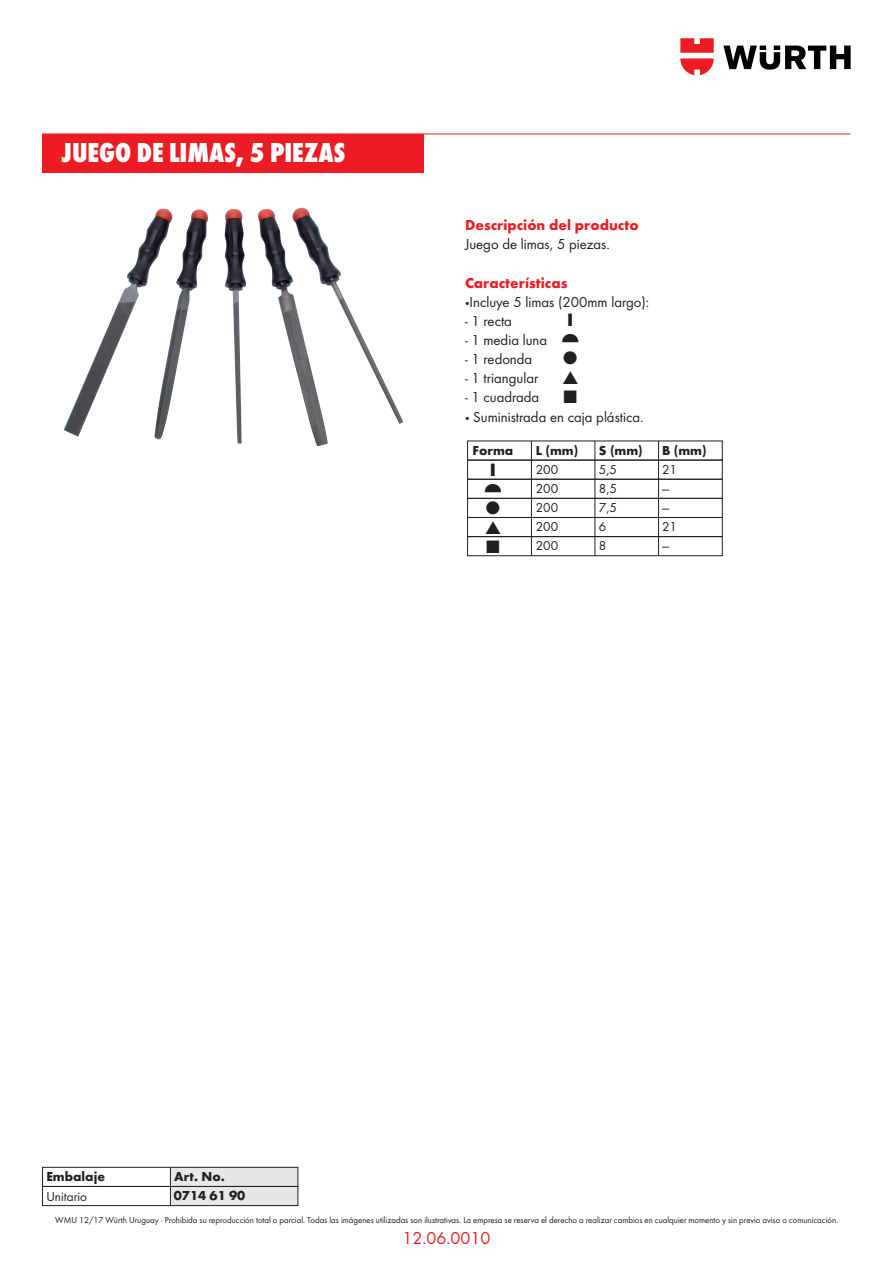
<style>
.page{position:relative;width:893px;height:1263px;background:#fff}
.page>*{position:absolute;margin:0;border:0;box-sizing:border-box;transform-origin:0 0}
.t1{font:800 condensed 28.5px "Wuerth";color:#fff}
.t2{font:18px "Wuerth";color:#ed1c24}
.t3{font:18px "Zapf Dingbats";color:#231f20}
.t4{font:15px/19.2px "Wuerth";color:#231f20}
.t5{font:700 15px "Wuerth";color:#ed1c24}
.t6{font:13.5px "Wuerth";color:#231f20}
.t7{font:700 13.5px/19.2px "Wuerth";color:#231f20}
.t8{font:9px "Wuerth";color:#231f20}
.s1{font-weight:700;color:#ed1c24}
.s2{font-weight:700}
</style>
<div class="page">
<svg style="left:723px;top:46px;width:128px;height:24px"></svg>
<svg style="left:680px;top:38px;width:34px;height:37px"></svg>
<div style="left:43px;top:134px;width:381px;height:38px;background:#ed1c24"></div>
<hr style="left:43px;top:133px;width:807px;height:1px;background:#ed1c24">
<div style="left:170px;top:1167px;width:128px;height:38px;background:#e6e7e8"></div>
<div style="left:42px;top:1167px;width:256px;height:20px;border:1px solid #231f20"></div>
<div style="left:42px;top:1186px;width:256px;height:20px;border:1px solid #231f20"></div>
<hr style="left:170px;top:1167px;width:1px;height:38px;background:#231f20">
<img style="left:63px;top:207px;width:341px;height:239px">
<div style="left:467px;top:460px;width:255px;height:19px;border:1px solid #231f20"></div>
<div style="left:467px;top:479px;width:255px;height:20px;border:1px solid #231f20"></div>
<div style="left:467px;top:498px;width:255px;height:20px;border:1px solid #231f20"></div>
<div style="left:467px;top:517px;width:255px;height:20px;border:1px solid #231f20"></div>
<div style="left:467px;top:536px;width:255px;height:20px;border:1px solid #231f20"></div>
<hr style="left:531px;top:441px;width:1px;height:115px;background:#231f20">
<hr style="left:595px;top:441px;width:1px;height:115px;background:#231f20">
<hr style="left:658px;top:441px;width:1px;height:115px;background:#231f20">
<svg style="left:486px;top:535px;width:14px;height:3px"></svg>
<h1 class="t1" style="left:62px;top:139px;width:285px">JUEGO DE LIMAS, 5 PIEZAS</h1>
<h3 class="t5" style="left:465px;top:219px;width:175px">Descripción del producto</h3>
<h3 class="t4" style="left:465px;top:236px;width:146px">Juego de limas, 5 piezas.</h3>
<h3 class="t4" style="left:465px;top:274px;width:186px"><span class="s1">Características<br></span><span class="s2">·</span>Incluye 5 limas (200mm largo):</h3>
<h3 class="t4" style="left:465px;top:312px;width:48px">- 1 recta</h3>
<h3 class="t4" style="left:465px;top:331px;width:84px">- 1 media luna</h3>
<h3 class="t4" style="left:465px;top:351px;width:69px">- 1 redonda</h3>
<h3 class="t4" style="left:465px;top:370px;width:75px">- 1 triangular</h3>
<h3 class="t4" style="left:465px;top:389px;width:180px">- 1 cuadrada<br><span class="s2">·</span> Suministrada en caja plástica.</h3>
<h2 class="t3" style="left:563px;top:349px;width:16px">●</h2>
<h3 class="t7" style="left:473px;top:441px;width:42px">Forma</h3>
<h3 class="t7" style="left:536px;top:441px;width:44px">L (mm)</h3>
<h3 class="t7" style="left:599px;top:441px;width:45px">S (mm)</h3>
<h3 class="t7" style="left:662px;top:441px;width:46px">B (mm)</h3>
<h3 class="t6" style="left:536px;top:464px;width:24px">200</h3>
<h3 class="t6" style="left:599px;top:464px;width:19px">5,5</h3>
<h3 class="t6" style="left:662px;top:464px;width:16px">21</h3>
<h3 class="t6" style="left:536px;top:483px;width:24px">200</h3>
<h3 class="t6" style="left:599px;top:483px;width:19px">8,5</h3>
<h3 class="t6" style="left:662px;top:483px;width:9px">---</h3>
<h3 class="t6" style="left:536px;top:502px;width:24px">200</h3>
<h3 class="t6" style="left:599px;top:502px;width:19px">7,5</h3>
<h3 class="t6" style="left:662px;top:502px;width:9px">---</h3>
<h3 class="t6" style="left:536px;top:521px;width:24px">200</h3>
<h3 class="t6" style="left:599px;top:521px;width:9px">6</h3>
<h3 class="t6" style="left:662px;top:521px;width:16px">21</h3>
<h3 class="t6" style="left:536px;top:540px;width:24px">200</h3>
<h3 class="t6" style="left:599px;top:540px;width:9px">8</h3>
<h3 class="t6" style="left:662px;top:540px;width:9px">---</h3>
<h2 class="t3" style="left:486px;top:499px;width:16px">●</h2>
<h3 class="t7" style="left:46px;top:1168px;width:60px">Embalaje</h3>
<h3 class="t6" style="left:46px;top:1190px;width:42px">Unitario</h3>
<h3 class="t7" style="left:174px;top:1168px;width:73px">Art. No.<br>0714 61 90</h3>
<p class="t8" style="left:55px;top:1216px;width:784px">WMU 12/17 Würth Uruguay · Prohibida su reproducción total o parcial. Todas las imágenes utilizadas son ilustrativas. La empresa se reserva el derecho a realizar cambios en cualquier momento y sin previo aviso o comunicación.</p>
<h2 class="t2" style="left:403px;top:1230px;width:89px">12.06.0010</h2>
</div>
